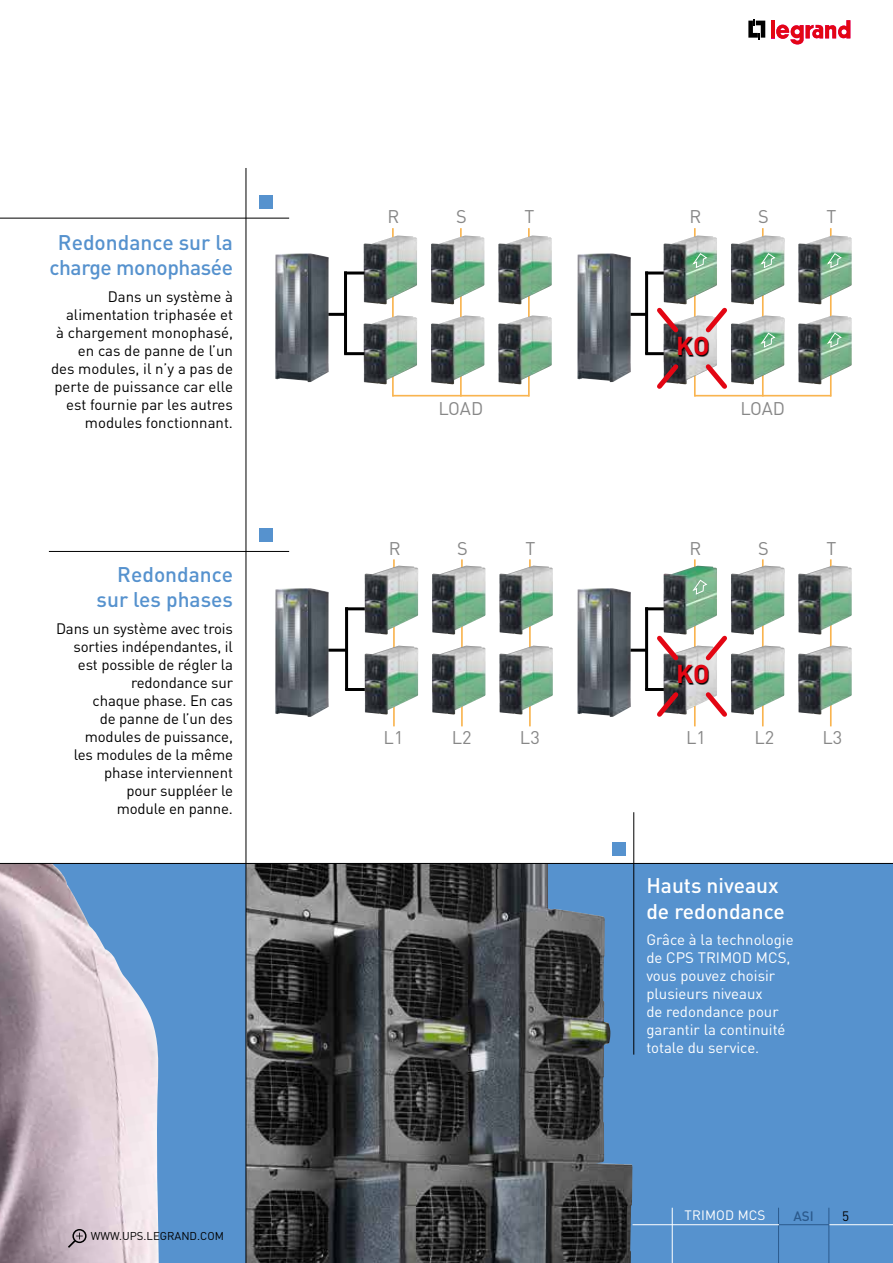
<style>
.page{position:relative;width:893px;height:1263px;background:#fff}
.page>*{position:absolute;margin:0;border:0;box-sizing:border-box;transform-origin:0 0}
.t1{font:700 25.5px "DIN Pro";color:#e30613}
.t2{font:500 21px/25.5px "DIN Pro";letter-spacing:-.02em;color:#5692ce;text-align:center}
.t3{font:500 21px/25.5px "DIN Pro";color:#fff}
.t4{font:500 21px/25.5px "DIN Pro";color:#5692ce;text-align:right}
.t5{font:18.15px "DIN Pro";color:#878787}
.t6{font:15px/18px "DIN Pro";letter-spacing:-.01em;color:#000;text-align:right}
.t7{font:15px/18px "DIN Pro";color:#fff}
.t8{font:13.5px "DIN Pro";letter-spacing:.01em;color:#fff}
.t9{font:500 13.5px "DIN Pro";color:#2b5a8d}
.t10{font:13.5px "DIN Pro";color:#000}
.t11{font:11.25px "DIN Pro";color:#000}
</style>
<div class="page">
<svg style="left:748px;top:19px;width:17px;height:20px"></svg>
<hr style="left:771px;top:20px;width:4px;height:18px;background:#e30613">
<svg style="left:776px;top:20px;width:74px;height:25px"></svg>
<div style="left:0;top:863px;width:893px;height:400px;background:#5692ce"></div>
<img style="left:247px;top:864px;width:386px;height:399px">
<hr style="left:778px;top:1224px;width:51px;height:1px;background:#2b5a8d">
<hr style="left:829px;top:1224px;width:64px;height:1px;background:#fff">
<hr style="left:672px;top:1208px;width:1px;height:55px;background:#fff">
<hr style="left:828px;top:1208px;width:1px;height:55px;background:#2b5a8d">
<hr style="left:778px;top:1208px;width:1px;height:55px;background:#2b5a8d">
<hr style="left:632px;top:1224px;width:147px;height:1px;background:#fff">
<hr style="left:0;top:218px;width:289px;height:1px;background:#000">
<img style="left:0;top:864px;width:159px;height:399px">
<hr style="left:392px;top:395px;width:137px;height:1px;background:#f9b44f">
<hr style="left:392px;top:228px;width:2px;height:168px;background:#f9b44f">
<hr style="left:460px;top:228px;width:2px;height:168px;background:#f9b44f">
<hr style="left:528px;top:228px;width:2px;height:168px;background:#f9b44f">
<img style="left:364px;top:235px;width:53px;height:69px">
<img style="left:364px;top:315px;width:53px;height:69px">
<img style="left:431px;top:235px;width:53px;height:69px">
<img style="left:431px;top:315px;width:53px;height:69px">
<img style="left:498px;top:235px;width:54px;height:69px">
<img style="left:498px;top:315px;width:54px;height:69px">
<hr style="left:344px;top:271px;width:20px;height:3px;background:#000">
<hr style="left:344px;top:352px;width:20px;height:3px;background:#000">
<hr style="left:344px;top:271px;width:3px;height:83px;background:#000">
<hr style="left:325px;top:313px;width:20px;height:3px;background:#000">
<hr style="left:645px;top:271px;width:20px;height:3px;background:#000">
<hr style="left:645px;top:352px;width:20px;height:3px;background:#000">
<hr style="left:645px;top:271px;width:3px;height:83px;background:#000">
<hr style="left:626px;top:313px;width:21px;height:3px;background:#000">
<hr style="left:694px;top:395px;width:137px;height:1px;background:#f9b44f">
<hr style="left:694px;top:228px;width:2px;height:168px;background:#f9b44f">
<hr style="left:762px;top:228px;width:2px;height:168px;background:#f9b44f">
<hr style="left:830px;top:228px;width:2px;height:168px;background:#f9b44f">
<img style="left:664px;top:315px;width:53px;height:69px">
<img style="left:731px;top:315px;width:53px;height:69px">
<img style="left:798px;top:315px;width:54px;height:69px">
<svg style="left:679px;top:337px;width:30px;height:20px"></svg>
<svg style="left:657px;top:360px;width:26px;height:29px"></svg>
<svg style="left:701px;top:307px;width:31px;height:30px"></svg>
<svg style="left:657px;top:307px;width:26px;height:30px"></svg>
<svg style="left:701px;top:360px;width:31px;height:29px"></svg>
<svg style="left:761px;top:332px;width:15px;height:16px"></svg>
<svg style="left:827px;top:332px;width:16px;height:16px"></svg>
<img style="left:731px;top:235px;width:53px;height:69px">
<img style="left:798px;top:235px;width:54px;height:69px">
<svg style="left:761px;top:252px;width:15px;height:17px"></svg>
<svg style="left:827px;top:252px;width:16px;height:17px"></svg>
<img style="left:664px;top:235px;width:53px;height:69px">
<svg style="left:692px;top:252px;width:16px;height:17px"></svg>
<img style="left:275px;top:253px;width:54px;height:129px">
<img style="left:577px;top:253px;width:54px;height:129px">
<hr style="left:645px;top:607px;width:20px;height:3px;background:#000">
<hr style="left:645px;top:688px;width:20px;height:3px;background:#000">
<hr style="left:694px;top:559px;width:2px;height:167px;background:#f9b44f">
<hr style="left:762px;top:559px;width:2px;height:167px;background:#f9b44f">
<hr style="left:830px;top:559px;width:2px;height:167px;background:#f9b44f">
<img style="left:664px;top:566px;width:53px;height:68px">
<img style="left:664px;top:646px;width:53px;height:68px">
<img style="left:731px;top:566px;width:53px;height:68px">
<img style="left:731px;top:646px;width:53px;height:68px">
<img style="left:798px;top:566px;width:54px;height:68px">
<img style="left:798px;top:646px;width:54px;height:68px">
<svg style="left:679px;top:665px;width:30px;height:20px"></svg>
<svg style="left:657px;top:688px;width:26px;height:29px"></svg>
<svg style="left:701px;top:631px;width:31px;height:34px"></svg>
<svg style="left:657px;top:631px;width:26px;height:34px"></svg>
<svg style="left:701px;top:688px;width:31px;height:29px"></svg>
<svg style="left:692px;top:579px;width:16px;height:16px"></svg>
<hr style="left:645px;top:607px;width:3px;height:83px;background:#000">
<hr style="left:626px;top:649px;width:21px;height:3px;background:#000">
<hr style="left:345px;top:607px;width:20px;height:3px;background:#000">
<hr style="left:345px;top:688px;width:20px;height:3px;background:#000">
<hr style="left:393px;top:559px;width:2px;height:167px;background:#f9b44f">
<hr style="left:461px;top:559px;width:2px;height:167px;background:#f9b44f">
<hr style="left:529px;top:559px;width:2px;height:167px;background:#f9b44f">
<img style="left:365px;top:566px;width:53px;height:68px">
<img style="left:365px;top:646px;width:53px;height:68px">
<img style="left:432px;top:566px;width:53px;height:68px">
<img style="left:432px;top:646px;width:53px;height:68px">
<img style="left:499px;top:566px;width:54px;height:68px">
<img style="left:499px;top:646px;width:54px;height:68px">
<hr style="left:345px;top:607px;width:3px;height:83px;background:#000">
<hr style="left:326px;top:649px;width:21px;height:3px;background:#000">
<img style="left:275px;top:588px;width:54px;height:129px">
<img style="left:577px;top:588px;width:54px;height:129px">
<hr style="left:246px;top:168px;width:1px;height:1095px;background:#000">
<hr style="left:49px;top:551px;width:240px;height:1px;background:#000">
<div style="left:259px;top:195px;width:13px;height:13px;background:#5692ce"></div>
<div style="left:259px;top:529px;width:13px;height:13px;background:#5692ce"></div>
<div style="left:72px;top:1229px;width:15px;height:14px;border:2px solid #000;border-radius:50%"></div>
<svg style="left:68px;top:1232px;width:15px;height:16px"></svg>
<hr style="left:0;top:863px;width:893px;height:1px;background:#000">
<hr style="left:633px;top:812px;width:1px;height:242px;background:#000">
<div style="left:612px;top:842px;width:14px;height:13px;background:#5692ce"></div>
<h2 class="t2" style="left:49px;top:229px;width:185px">Redondance sur la charge monophasée</h2>
<p class="t6" style="left:51px;top:287px;width:183px">Dans un système à alimentation triphasée et<br>à chargement monophasé, en cas de panne de l’un des modules, il n’y a pas de perte de puissance car elle est fournie par les autres modules fonctionnant.</p>
<h2 class="t4" style="left:97px;top:560px;width:138px">Redondance sur les phases</h2>
<p class="t6" style="left:56px;top:619px;width:178px">Dans un système avec trois sorties indépendantes, il est possible de régler la redondance sur<br>chaque phase. En cas<br>de panne de l’un des modules de puissance,<br>les modules de la même phase interviennent<br>pour suppléer le<br>module en panne.</p>
<p class="t11" style="left:91px;top:1228px;width:134px">WWW.UPS.LEGRAND.COM</p>
<p class="t5" style="left:388px;top:204px;width:13px">R</p>
<p class="t5" style="left:456px;top:204px;width:12px">S</p>
<p class="t5" style="left:525px;top:204px;width:11px">T</p>
<p class="t5" style="left:690px;top:204px;width:13px">R</p>
<p class="t5" style="left:758px;top:204px;width:12px">S</p>
<p class="t5" style="left:826px;top:204px;width:11px">T</p>
<p class="t5" style="left:439px;top:396px;width:46px">LOAD</p>
<h1 class="t1" style="left:676px;top:329px;width:35px">KO</h1>
<p class="t5" style="left:740px;top:396px;width:46px">LOAD</p>
<p class="t5" style="left:389px;top:536px;width:13px">R</p>
<p class="t5" style="left:457px;top:536px;width:12px">S</p>
<p class="t5" style="left:526px;top:536px;width:11px">T</p>
<p class="t5" style="left:689px;top:536px;width:13px">R</p>
<p class="t5" style="left:758px;top:536px;width:12px">S</p>
<p class="t5" style="left:826px;top:536px;width:11px">T</p>
<h1 class="t1" style="left:676px;top:657px;width:35px">KO</h1>
<p class="t5" style="left:384px;top:725px;width:21px">L1</p>
<p class="t5" style="left:452px;top:725px;width:21px">L2</p>
<p class="t5" style="left:520px;top:725px;width:21px">L3</p>
<p class="t5" style="left:686px;top:725px;width:21px">L1</p>
<p class="t5" style="left:754px;top:725px;width:21px">L2</p>
<p class="t5" style="left:822px;top:725px;width:21px">L3</p>
<h2 class="t3" style="left:646px;top:872px;width:140px">Hauts niveaux de redondance</h2>
<p class="t7" style="left:646px;top:930px;width:149px">Grâce à la technologie de CPS TRIMOD MCS, vous pouvez choisir plusieurs niveaux<br>de redondance pour garantir la continuité totale du service.</p>
<p class="t8" style="left:684px;top:1206px;width:82px">TRIMOD MCS</p>
<p class="t9" style="left:793px;top:1207px;width:22px">ASI</p>
<p class="t10" style="left:842px;top:1206px;width:9px">5</p>
</div>
